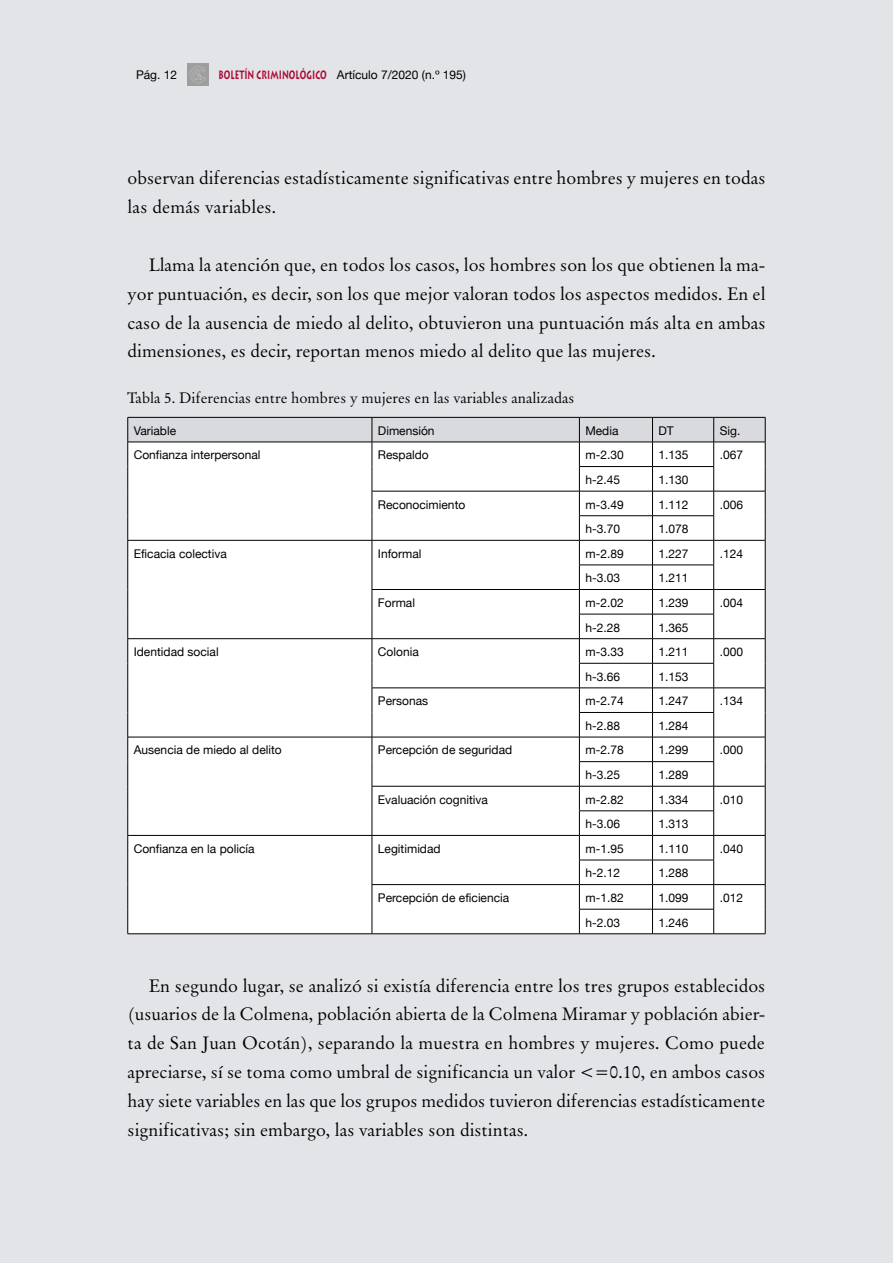
<style>
.page{position:relative;width:893px;height:1263px;background:#e3e4e8}
.page>*{position:absolute;margin:0;border:0;box-sizing:border-box;transform-origin:0 0}
.t1{font:18px/28.8px "Original Garamond BT";color:#000;text-align:justify}
.t2{font:15px "Original Garamond BT";color:#000}
.t3{font:12px "Helvetica Neue";color:#000}
.s1{font-family:"Lithos";font-weight:700;color:#ac0935}
</style>
<div class="page">
<img style="left:187px;top:64px;width:21px;height:21px">
<hr style="left:128px;top:933px;width:244px;height:1px;background:#000">
<hr style="left:372px;top:933px;width:207px;height:1px;background:#000">
<hr style="left:714px;top:933px;width:51px;height:1px;background:#000">
<hr style="left:579px;top:933px;width:73px;height:1px;background:#000">
<hr style="left:652px;top:933px;width:62px;height:1px;background:#000">
<svg style="left:127px;top:417px;width:639px;height:516px;background:#f5f5f5"></svg>
<hr style="left:714px;top:442px;width:51px;height:1px;background:#000">
<p class="t3" style="left:136px;top:68px;width:43px">Pág. 12</p>
<p class="t3" style="left:218px;top:68px;width:249px"><span class="s1">BOLETÍN CRIMINOLÓGICO</span> Artículo 7/2020 (n.º 195)</p>
<p class="t1" style="left:128px;top:164px;width:639px">observan diferencias estadísticamente significativas entre hombres y mujeres en todas las demás variables.</p>
<p class="t1" style="left:128px;top:250px;width:639px;text-indent:21px">Llama la atención que, en todos los casos, los hombres son los que obtienen la ma&shy;yor puntuación, es decir, son los que mejor valoran todos los aspectos medidos. En el caso de la ausencia de miedo al delito, obtuvieron una puntuación más alta en ambas dimensiones, es decir, reportan menos miedo al delito que las mujeres.</p>
<p class="t2" style="left:128px;top:388px;width:448px">Tabla 5. Diferencias entre hombres y mujeres en las variables analizadas</p>
<p class="t3" style="left:134px;top:423px;width:44px">Variable</p>
<p class="t3" style="left:378px;top:423px;width:58px">Dimensión</p>
<p class="t3" style="left:585px;top:423px;width:35px">Media</p>
<p class="t3" style="left:658px;top:423px;width:17px">DT</p>
<p class="t3" style="left:720px;top:423px;width:22px">Sig.</p>
<p class="t3" style="left:134px;top:448px;width:128px">Confianza interpersonal</p>
<p class="t3" style="left:378px;top:448px;width:52px">Respaldo</p>
<p class="t3" style="left:585px;top:448px;width:40px">m-2.30</p>
<p class="t3" style="left:658px;top:448px;width:32px">1.135</p>
<p class="t3" style="left:720px;top:448px;width:25px">.067</p>
<p class="t3" style="left:585px;top:472px;width:36px">h-2.45</p>
<p class="t3" style="left:658px;top:472px;width:32px">1.130</p>
<p class="t3" style="left:378px;top:497px;width:89px">Reconocimiento</p>
<p class="t3" style="left:585px;top:497px;width:40px">m-3.49</p>
<p class="t3" style="left:658px;top:497px;width:32px">1.112</p>
<p class="t3" style="left:720px;top:497px;width:25px">.006</p>
<p class="t3" style="left:585px;top:522px;width:36px">h-3.70</p>
<p class="t3" style="left:658px;top:522px;width:32px">1.078</p>
<p class="t3" style="left:134px;top:546px;width:95px">Eficacia colectiva</p>
<p class="t3" style="left:378px;top:546px;width:45px">Informal</p>
<p class="t3" style="left:585px;top:546px;width:40px">m-2.89</p>
<p class="t3" style="left:658px;top:546px;width:32px">1.227</p>
<p class="t3" style="left:720px;top:546px;width:25px">.124</p>
<p class="t3" style="left:585px;top:571px;width:36px">h-3.03</p>
<p class="t3" style="left:658px;top:571px;width:32px">1.211</p>
<p class="t3" style="left:378px;top:595px;width:39px">Formal</p>
<p class="t3" style="left:585px;top:595px;width:40px">m-2.02</p>
<p class="t3" style="left:658px;top:595px;width:32px">1.239</p>
<p class="t3" style="left:720px;top:595px;width:25px">.004</p>
<p class="t3" style="left:585px;top:620px;width:36px">h-2.28</p>
<p class="t3" style="left:658px;top:620px;width:32px">1.365</p>
<p class="t3" style="left:134px;top:645px;width:86px">Identidad social</p>
<p class="t3" style="left:378px;top:645px;width:42px">Colonia</p>
<p class="t3" style="left:585px;top:645px;width:40px">m-3.33</p>
<p class="t3" style="left:658px;top:645px;width:32px">1.211</p>
<p class="t3" style="left:720px;top:645px;width:25px">.000</p>
<p class="t3" style="left:585px;top:669px;width:36px">h-3.66</p>
<p class="t3" style="left:658px;top:669px;width:32px">1.153</p>
<p class="t3" style="left:378px;top:694px;width:52px">Personas</p>
<p class="t3" style="left:585px;top:694px;width:40px">m-2.74</p>
<p class="t3" style="left:658px;top:694px;width:32px">1.247</p>
<p class="t3" style="left:720px;top:694px;width:25px">.134</p>
<p class="t3" style="left:585px;top:718px;width:36px">h-2.88</p>
<p class="t3" style="left:658px;top:718px;width:32px">1.284</p>
<p class="t3" style="left:134px;top:743px;width:150px">Ausencia de miedo al delito</p>
<p class="t3" style="left:378px;top:743px;width:136px">Percepción de seguridad</p>
<p class="t3" style="left:585px;top:743px;width:40px">m-2.78</p>
<p class="t3" style="left:658px;top:743px;width:32px">1.299</p>
<p class="t3" style="left:720px;top:743px;width:25px">.000</p>
<p class="t3" style="left:585px;top:768px;width:36px">h-3.25</p>
<p class="t3" style="left:658px;top:768px;width:32px">1.289</p>
<p class="t3" style="left:378px;top:792px;width:112px">Evaluación cognitiva</p>
<p class="t3" style="left:585px;top:792px;width:40px">m-2.82</p>
<p class="t3" style="left:658px;top:792px;width:32px">1.334</p>
<p class="t3" style="left:720px;top:792px;width:25px">.010</p>
<p class="t3" style="left:585px;top:817px;width:36px">h-3.06</p>
<p class="t3" style="left:658px;top:817px;width:32px">1.313</p>
<p class="t3" style="left:134px;top:841px;width:122px">Confianza en la policía</p>
<p class="t3" style="left:378px;top:841px;width:64px">Legitimidad</p>
<p class="t3" style="left:585px;top:841px;width:40px">m-1.95</p>
<p class="t3" style="left:658px;top:841px;width:32px">1.110</p>
<p class="t3" style="left:720px;top:841px;width:25px">.040</p>
<p class="t3" style="left:585px;top:866px;width:36px">h-2.12</p>
<p class="t3" style="left:658px;top:866px;width:32px">1.288</p>
<p class="t3" style="left:378px;top:890px;width:133px">Percepción de eficiencia</p>
<p class="t3" style="left:585px;top:890px;width:40px">m-1.82</p>
<p class="t3" style="left:658px;top:890px;width:32px">1.099</p>
<p class="t3" style="left:720px;top:890px;width:25px">.012</p>
<p class="t3" style="left:585px;top:915px;width:36px">h-2.03</p>
<p class="t3" style="left:658px;top:915px;width:32px">1.246</p>
<p class="t1" style="left:128px;top:971px;width:639px;text-indent:21px">En segundo lugar, se analizó si existía diferencia entre los tres grupos establecidos (usuarios de la Colmena, población abierta de la Colmena Miramar y población abier&shy;ta de San Juan Ocotán), separando la muestra en hombres y mujeres. Como puede apreciarse, sí se toma como umbral de significancia un valor &lt;=0.10, en ambos casos hay siete variables en las que los grupos medidos tuvieron diferencias estadísticamente significativas; sin embargo, las variables son distintas.</p>
</div>
